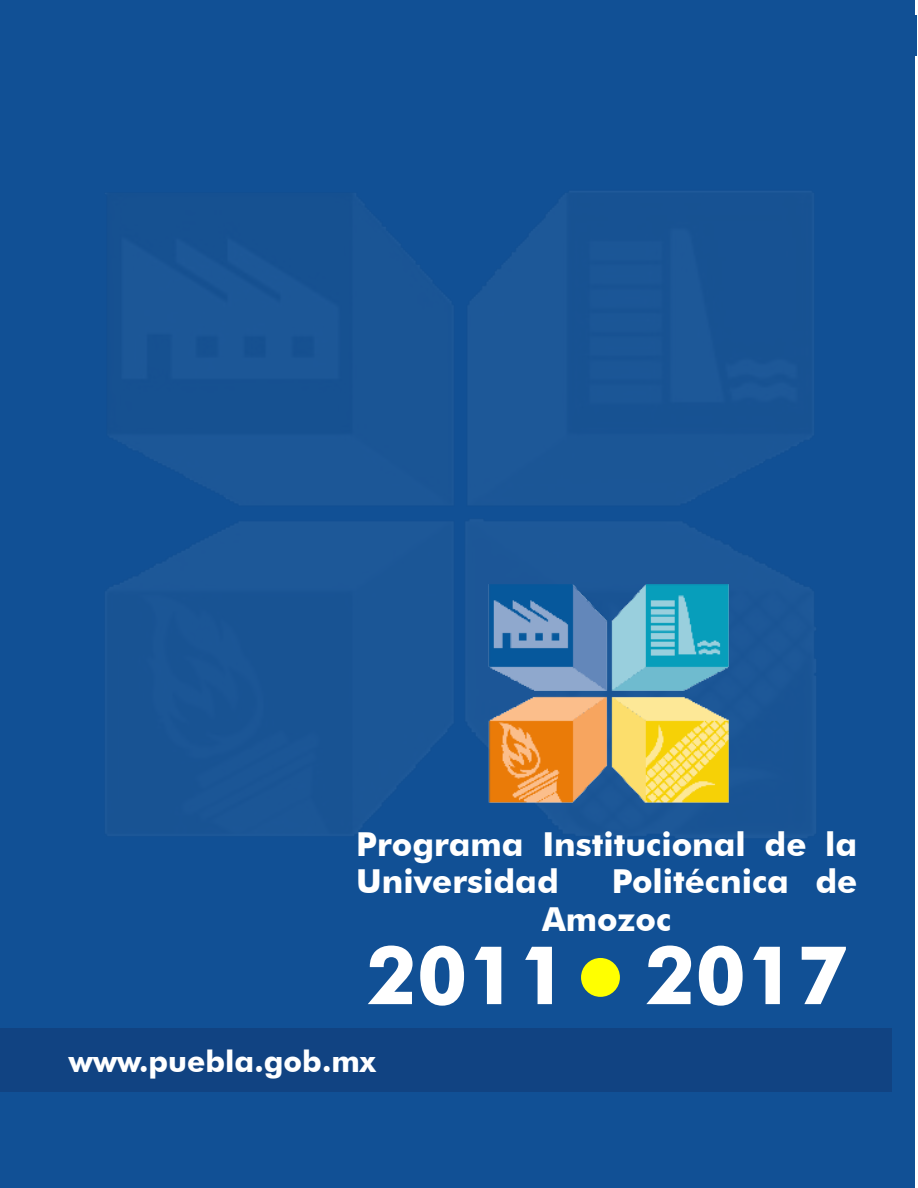
<style>
.page{position:relative;width:918px;height:1188px;background:#fff}
.page>*{position:absolute;margin:0;border:0;box-sizing:border-box;transform-origin:0 0}
.t1{font:700 81px "Futura BT";color:#fff}
.t2{font:700 33px/37.5px "Futura BT";color:#fff}
.t3{font:700 30px "Futura BT";color:#fff}
</style>
<div class="page">
<div style="left:0;top:0;width:915px;height:1188px;background:#115095"></div>
<img style="left:105px;top:191px;width:711px;height:647px">
<div style="left:0;top:1029px;width:892px;height:63px;background:#114382"></div>
<div style="left:581px;top:958px;width:39px;height:39px;background:#ff0;border-radius:50%"></div>
<img style="left:429px;top:584px;width:335px;height:239px">
<p class="t2" style="left:356px;top:825px;width:503px">Programa Institucional de la<br>Universidad</p>
<p class="t2" style="left:542px;top:862px;width:317px;text-indent:70px">Politécnica de<br>Amozoc</p>
<p class="t1" style="left:366px;top:926px;width:483px">2011 2017</p>
<p class="t3" style="left:69px;top:1043px;width:308px">www.puebla.gob.mx</p>
</div>
